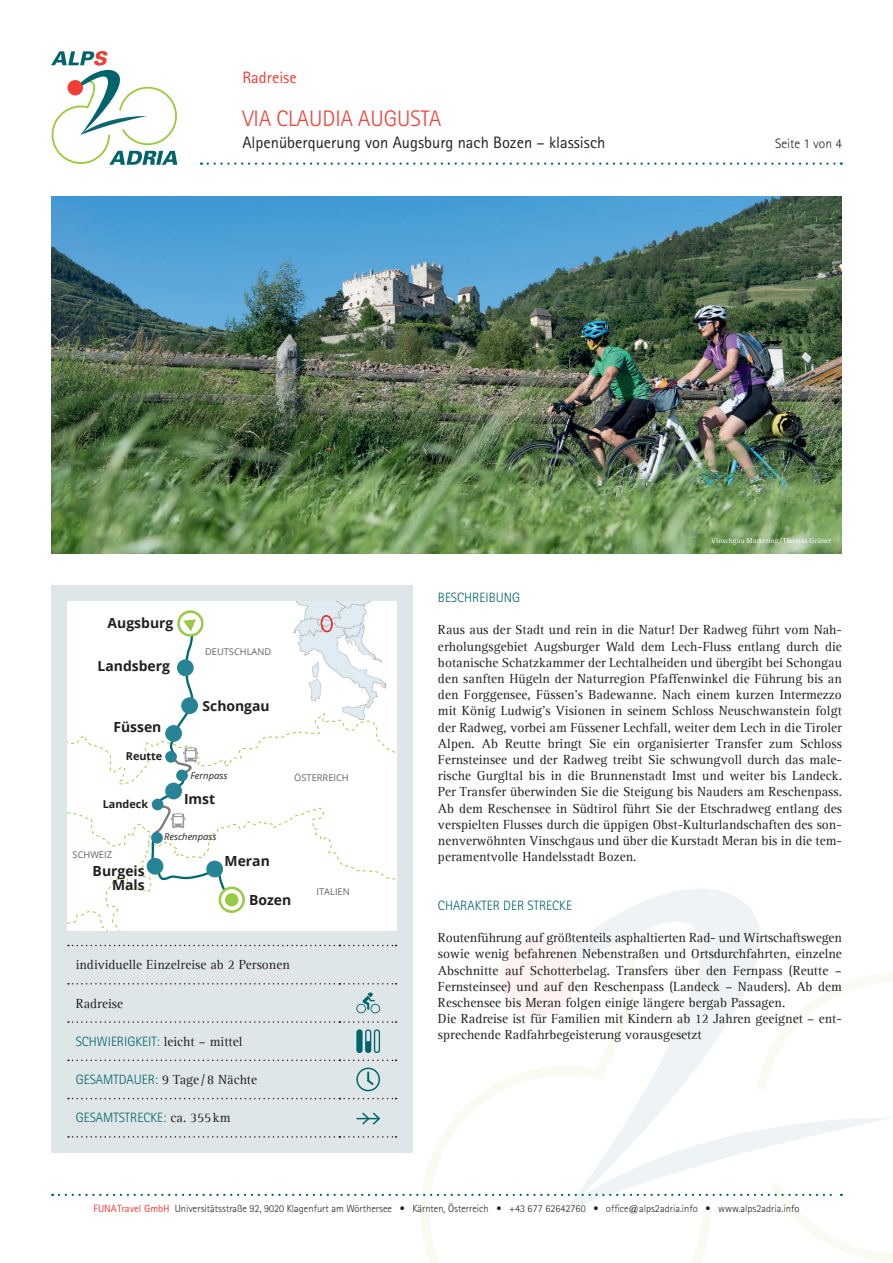
<style>
.page{position:relative;width:893px;height:1263px;background:#fff}
.page>*{position:absolute;margin:0;border:0;box-sizing:border-box;transform-origin:0 0}
.t1{font:300 22.5px "Rotis Sans Serif Std";color:#ee3e35}
.t2{font:16.5px "Rotis Sans Serif Std";color:#231f20}
.t3{font:16.5px "Rotis Sans Serif Std";color:#ee3e35}
.t4{font:700 13.95px/14.1px "Open Sans";color:#231f20;text-align:right}
.t5{font:13.5px/16.2px "Agfa Rotis Serif";color:#231f20;text-align:justify}
.t6{font:300 13.5px "Rotis Sans Serif Std";color:#00646a}
.t7{font:300 13.5px "Rotis Sans Serif Std";color:#231f20}
.t8{font:700 10.8px "Open Sans";color:#231f20}
.t9{font:300 10.5px "Rotis Sans Serif Std";color:#231f20}
.t10{font:italic 9.45px "Open Sans";color:#231f20}
.t11{font:9.3px "Open Sans";color:#636366}
.t12{font:7.5px "Agfa Rotis Serif";color:#fff}
.s1{font-family:"Agfa Rotis Serif";font-weight:400;color:#231f20}
.s2{font-family:"Rotis Sans Serif Std";font-weight:300;color:#00646a}
.s3{font-weight:400;color:#ee3e35}
</style>
<div class="page">
<svg style="left:421px;top:973px;width:472px;height:290px"></svg>
<svg style="left:519px;top:889px;width:328px;height:223px"></svg>
<div style="left:500px;top:939px;width:76px;height:76px;background:#fdf2f1;border-radius:50%"></div>
<svg style="left:208px;top:162px;width:634px;height:3px"></svg>
<svg style="left:51px;top:51px;width:126px;height:114px"></svg>
<img style="left:51px;top:197px;width:791px;height:356px">
<div style="left:51px;top:586px;width:361px;height:567px;background:#dfe6e8"></div>
<svg style="left:68px;top:945px;width:328px;height:1px"></svg>
<svg style="left:68px;top:983px;width:328px;height:1px"></svg>
<svg style="left:68px;top:1021px;width:328px;height:2px"></svg>
<svg style="left:68px;top:1059px;width:328px;height:2px"></svg>
<svg style="left:68px;top:1098px;width:328px;height:1px"></svg>
<svg style="left:356px;top:992px;width:24px;height:21px"></svg>
<div style="left:356px;top:1029px;width:7px;height:24px;background:#00646a;border-radius:3px"></div>
<svg style="left:365px;top:1029px;width:15px;height:24px"></svg>
<svg style="left:356px;top:1068px;width:24px;height:23px"></svg>
<svg style="left:59px;top:1112px;width:834px;height:99px"></svg>
<img style="left:294px;top:602px;width:92px;height:8px">
<svg style="left:67px;top:610px;width:329px;height:321px;background:#f9fafa"></svg>
<div style="left:165px;top:783px;width:17px;height:16px;background:#278496;border-radius:50%"></div>
<div style="left:147px;top:858px;width:16px;height:17px;background:#278496;border-radius:50%"></div>
<div style="left:206px;top:861px;width:17px;height:16px;background:#278496;border-radius:50%"></div>
<div style="left:152px;top:799px;width:11px;height:11px;background:#278496;border-radius:50%"></div>
<div style="left:151px;top:832px;width:12px;height:12px;background:#278496;border-radius:50%"></div>
<p class="t3" style="left:242px;top:68px;width:56px">Radreise</p>
<h1 class="t1" style="left:242px;top:106px;width:200px">VIA CLAUDIA AUGUSTA</h1>
<p class="t2" style="left:242px;top:133px;width:364px">Alpenüberquerung von Augsburg nach Bozen – klassisch</p>
<p class="t7" style="left:775px;top:136px;width:68px">Seite 1 von 4</p>
<p class="t12" style="left:711px;top:536px;width:122px">Vinschgau Marketing/Thomas Grüner</p>
<p class="t4" style="left:108px;top:615px;width:67px">Augsburg</p>
<p class="t4" style="left:98px;top:659px;width:74px">Landsberg</p>
<p class="t4" style="left:113px;top:719px;width:50px">Füssen</p>
<p class="t8" style="left:126px;top:749px;width:38px">Reutte</p>
<p class="t8" style="left:103px;top:796px;width:47px">Landeck</p>
<p class="t11" style="left:205px;top:645px;width:68px">DEUTSCHLAND</p>
<p class="t4" style="left:203px;top:699px;width:69px">Schongau</p>
<p class="t10" style="left:190px;top:769px;width:38px">Fernpass</p>
<p class="t4" style="left:184px;top:791px;width:33px">Imst</p>
<p class="t10" style="left:164px;top:830px;width:54px">Reschenpass</p>
<p class="t11" style="left:294px;top:771px;width:56px">ÖSTERREICH</p>
<p class="t11" style="left:73px;top:848px;width:41px">SCHWEIZ</p>
<p class="t4" style="left:93px;top:863px;width:54px">Burgeis<br>Mals</p>
<p class="t4" style="left:225px;top:854px;width:47px">Meran</p>
<p class="t4" style="left:249px;top:892px;width:44px">Bozen</p>
<p class="t5" style="left:76px;top:957px;width:216px">individuelle Einzelreise ab 2 Personen</p>
<p class="t5" style="left:76px;top:995px;width:49px">Radreise</p>
<p class="t6" style="left:76px;top:1033px;width:168px">SCHWIERIGKEIT: <span class="s1">leicht – mittel</span></p>
<p class="t5" style="left:76px;top:1072px;width:183px"><span class="s2">GESAMTDAUER:</span> 9 Tage /8 Nächte</p>
<p class="t6" style="left:76px;top:1110px;width:156px">GESAMTSTRECKE: <span class="s1">ca. 355km</span></p>
<p class="t11" style="left:317px;top:885px;width:35px">ITALIEN</p>
<p class="t6" style="left:438px;top:590px;width:84px">BESCHREIBUNG</p>
<p class="t5" style="left:438px;top:622px;width:405px">Raus aus der Stadt und rein in die Natur! Der Radweg führt vom Nah&shy;erholungsgebiet Augsburger Wald dem Lech-Fluss entlang durch die botanische Schatzkammer der Lechtalheiden und übergibt bei Schongau den sanften Hügeln der Naturregion Pfaffenwinkel die Führung bis an den Forggensee, Füssen’s Badewanne. Nach einem kurzen Intermezzo mit König Ludwig’s Visionen in seinem Schloss Neuschwanstein folgt der Radweg, vorbei am Füssener Lechfall, weiter dem Lech in die Tiroler Alpen. Ab Reutte bringt Sie ein organisierter Transfer zum Schloss Fernsteinsee und der Radweg treibt Sie schwungvoll durch das male&shy;rische Gurgltal bis in die Brunnenstadt Imst und weiter bis Landeck.<br>Per Transfer überwinden Sie die Steigung bis Nauders am Reschenpass.<br>Ab dem Reschensee in Südtirol führt Sie der Etschradweg entlang des verspielten Flusses durch die üppigen Obst-Kulturlandschaften des son&shy;nenverwöhnten Vinschgaus und über die Kurstadt Meran bis in die tem&shy;peramentvolle Handelsstadt Bozen.</p>
<p class="t6" style="left:438px;top:897px;width:136px">CHARAKTER DER STRECKE</p>
<p class="t5" style="left:438px;top:930px;width:405px;text-align:left">Routenführung auf größtenteils asphaltierten Rad- und Wirtschaftswegen sowie wenig befahrenen Nebenstraßen und Ortsdurchfahrten, einzelne Abschnitte auf Schotterbelag. Transfers über den Fernpass (Reutte – Fernsteinsee) und auf den Reschenpass (Landeck – Nauders). Ab dem Reschensee bis Meran folgen einige längere bergab Passagen.<br>Die Radreise ist für Familien mit Kindern ab 12 Jahren geeignet – ent&shy;sprechende Radfahrbegeisterung vorausgesetzt</p>
<p class="t9" style="left:94px;top:1202px;width:707px"><span class="s3">FUNATravel GmbH</span> Universitätsstraße 92, 9020 Klagenfurt am Wörthersee • Kärnten, Österreich • +43 677 62642760 • office@alps2adria.info • www.alps2adria.info</p>
</div>
